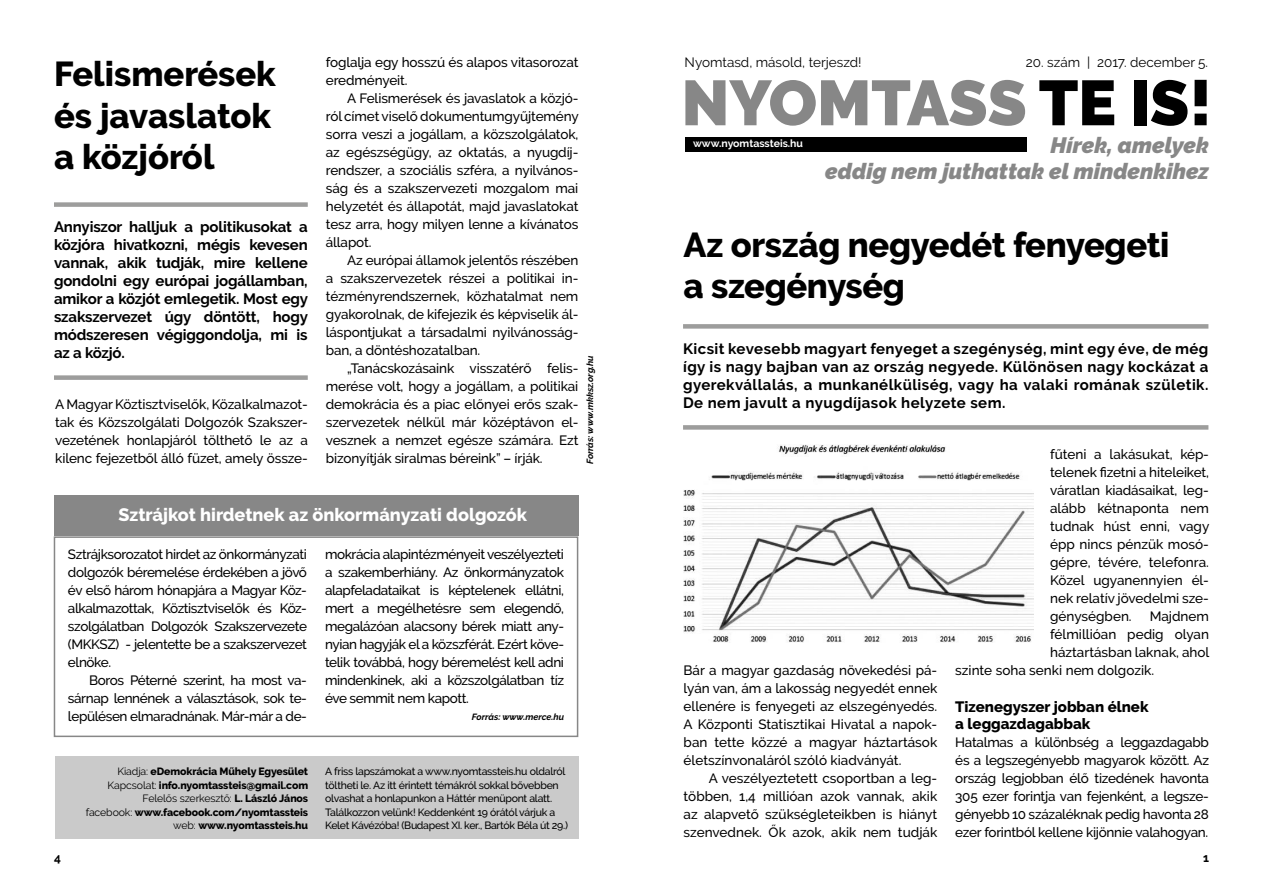
<style>
.page{position:relative;width:1263px;height:893px;background:#fff}
.page>*{position:absolute;margin:0;border:0;box-sizing:border-box;transform-origin:0 0}
.t1{font:900 63.45px "Raleway";color:#878787}
.t2{font:800 34.5px/41.4px "Raleway";letter-spacing:-.01em;color:#000}
.t3{font:italic 900 22.2px/26.5px "Raleway";color:#878787;text-align:right}
.t4{font:800 18px "Raleway";color:#fff}
.t5{font:700 15px/18px "Raleway";letter-spacing:-.005em;color:#000;text-align:justify}
.t6{font:800 15px/16.5px "Raleway";color:#000}
.t7{font:500 13.5px/18px "Raleway";letter-spacing:-.01em;color:#000;text-align:justify}
.t8{font:13.5px "Raleway";color:#000}
.t9{font:700 12px "Raleway";color:#000}
.t10{font:500 10.5px/13.5px "Raleway";letter-spacing:-.025em;color:#000}
.t11{font:800 10.5px/13.5px "Raleway";letter-spacing:-.01em;color:#000;text-align:right}
.t12{font:700 10.5px "Raleway";color:#fff}
.t13{font:italic 700 9px "Raleway";color:#000}
.s1{font-weight:400}
.s2{color:#000}
</style>
<div class="page">
<div style="left:683px;top:324px;width:525px;height:5px;background:#9d9d9c"></div>
<div style="left:683px;top:425px;width:525px;height:5px;background:#9d9d9c"></div>
<div style="left:55px;top:757px;width:524px;height:82px;background:#cacaca"></div>
<div style="left:685px;top:137px;width:341px;height:14px;background:#000"></div>
<div style="left:54px;top:202px;width:254px;height:5px;background:#9d9d9c"></div>
<div style="left:54px;top:375px;width:254px;height:5px;background:#9d9d9c"></div>
<img style="left:683px;top:445px;width:350px;height:198px">
<div style="left:54px;top:536px;width:524px;height:201px;border:2px solid #878787"></div>
<div style="left:54px;top:495px;width:524px;height:41px;background:#878787"></div>
<h2 class="t2" style="left:54px;top:54px;width:223px">Felismerések és javaslatok a közjóról</h2>
<p class="t5" style="left:54px;top:218px;width:256px">Annyiszor halljuk a politikusokat a közjóra hivatkozni, mégis kevesen vannak, akik tudják, mire kellene gondolni egy európai jogállamban, amikor a közjót emlegetik. Most egy szakszervezet úgy döntött, hogy módszeresen végiggondolja, mi is az a közjó.</p>
<p class="t7" style="left:55px;top:395px;width:254px">A Magyar Köztisztviselők, Közalkalmazot&shy;tak és Közszolgálati Dolgozók Szakszer&shy;vezetének honlapjáról tölthető le az a kilenc fejezetből álló füzet, amely össze-</p>
<p class="t7" style="left:326px;top:53px;width:254px">foglalja egy hosszú és alapos vitasorozat eredményeit.</p>
<p class="t7" style="left:326px;top:89px;width:254px;text-indent:21px">A Felismerések és javaslatok a közjó&shy;ról címet viselő dokumentumgyűjtemény sorra veszi a jogállam, a közszolgálatok, az egészségügy, az oktatás, a nyugdíj&shy;rendszer, a szociális szféra, a nyilvános&shy;ság és a szakszervezeti mozgalom mai helyzetét és állapotát, majd javaslatokat tesz arra, hogy milyen lenne a kívánatos állapot.</p>
<p class="t7" style="left:326px;top:251px;width:254px;text-indent:21px">Az európai államok jelentős részében a szakszervezetek részei a politikai in&shy;tézményrendszernek, közhatalmat nem gyakorolnak, de kifejezik és képviselik ál&shy;láspontjukat a társadalmi nyilvánosság&shy;ban, a döntéshozatalban.</p>
<p class="t7" style="left:326px;top:359px;width:254px;text-indent:21px">„Tanácskozásaink visszatérő felis&shy;merése volt, hogy a jogállam, a politikai demokrácia és a piac előnyei erős szak&shy;szervezetek nélkül már középtávon el&shy;vesznek a nemzet egésze számára. Ezt bizonyítják siralmas béreink” – írják.</p>
<p class="t13" style="left:585px;top:464px;width:110px;rotate:-90deg">Forrás: www.mkksz.org.hu</p>
<h3 class="t4" style="left:118px;top:505px;width:410px">Sztrájkot hirdetnek az önkormányzati dolgozók</h3>
<p class="t7" style="left:68px;top:545px;width:241px">Sztrájksorozatot hirdet az önkormányzati dolgozók béremelése érdekében a jövő év első három hónapjára a Magyar Köz&shy;alkalmazottak, Köztisztviselők és Köz&shy;szolgálatban Dolgozók Szakszervezete (MKKSZ) - jelentette be a szakszervezet elnöke.</p>
<p class="t7" style="left:68px;top:671px;width:241px;text-indent:21px">Boros Péterné szerint, ha most va&shy;sárnap lennének a választások, sok te&shy;lepülésen elmaradnának. Már-már a de-</p>
<p class="t7" style="left:325px;top:545px;width:241px">mokrácia alapintézményeit veszélyezteti a szakemberhiány. Az önkormányzatok alapfeladataikat is képtelenek ellátni, mert a megélhetésre sem elegendő, megalázóan alacsony bérek miatt an - nyian hagyják el a közszférát. Ezért köve&shy;telik továbbá, hogy béremelést kell adni mindenkinek, aki a közszolgálatban tíz éve semmit nem kapott.</p>
<p class="t13" style="left:472px;top:711px;width:94px">Forrás: www.merce.hu</p>
<p class="t11" style="left:86px;top:765px;width:224px"><span class="s1">Kiadja:</span> eDemokrácia Műhely Egyesület <span class="s1">Kapcsolat:</span> info.nyomtassteis@gmail.com <span class="s1">Felelős szerkesztő:</span> L. László János<br><span class="s1">facebook:</span> www.facebook.com/nyomtassteis <span class="s1">web:</span> www.nyomtassteis.hu</p>
<p class="t10" style="left:325px;top:765px;width:244px">A friss lapszámokat a www.nyomtassteis.hu oldalról töltheti le. Az itt érintett témákról sokkal bővebben olvashat a honlapunkon a Háttér menüpont alatt.<br>Találkozzon velünk! Keddenként 19 órától várjuk a Kelet Kávézóba! (Budapest XI. ker., Bartók Béla út 29.)</p>
<p class="t8" style="left:685px;top:54px;width:178px">Nyomtasd, másold, terjeszd!</p>
<p class="t8" style="left:1026px;top:54px;width:184px">20. szám | 2017. december 5.</p>
<h1 class="t1" style="left:681px;top:66px;width:532px">NYOMTASS <span class="s2">TE IS!</span></h1>
<p class="t12" style="left:693px;top:137px;width:111px">www.nyomtassteis.hu</p>
<h3 class="t3" style="left:825px;top:132px;width:385px">Hírek, amelyek<br>eddig nem juthattak el mindenkihez</h3>
<h2 class="t2" style="left:684px;top:224px;width:487px">Az ország negyedét fenyegeti a szegénység</h2>
<p class="t5" style="left:683px;top:340px;width:527px">Kicsit kevesebb magyart fenyeget a szegénység, mint egy éve, de még így is nagy bajban van az ország negyede. Különösen nagy kockázat a gyerekvállalás, a munkanélküliség, vagy ha valaki romának születik.<br>De nem javult a nyugdíjasok helyzete sem.</p>
<p class="t7" style="left:684px;top:661px;width:255px">Bár a magyar gazdaság növekedési pá&shy;lyán van, ám a lakosság negyedét ennek ellenére is fenyegeti az elszegényedés.<br>A Központi Statisztikai Hivatal a napok&shy;ban tette közzé a magyar háztartások életszínvonaláról szóló kiadványát.</p>
<p class="t7" style="left:684px;top:769px;width:255px;text-indent:25px">A veszélyeztetett csoportban a leg&shy;többen, 1,4 millióan azok vannak, akik az alapvető szükségleteikben is hiányt szenvednek. Ők azok, akik nem tudják</p>
<p class="t7" style="left:1050px;top:445px;width:161px">fűteni a lakásukat, kép&shy;telenek fizetni a hiteleiket, váratlan kiadásaikat, leg&shy;alább kétnaponta nem tudnak húst enni, vagy épp nincs pénzük mosó&shy;gépre, tévére, telefonra.<br>Közel ugyanennyien él&shy;nek relatív jövedelmi sze&shy;génységben.</p>
<p class="t7" style="left:1150px;top:607px;width:61px">Majdnem</p>
<p class="t7" style="left:1050px;top:625px;width:160px">félmillióan pedig olyan</p>
<p class="t7" style="left:1050px;top:643px;width:161px">háztartásban laknak, ahol</p>
<p class="t7" style="left:955px;top:661px;width:200px">szinte soha senki nem dolgozik.</p>
<p class="t6" style="left:955px;top:699px;width:195px">Tizenegyszer jobban élnek a leggazdagabbak</p>
<p class="t7" style="left:955px;top:733px;width:255px">Hatalmas a különbség a leggazdagabb és a legszegényebb magyarok között. Az ország legjobban élő tizedének havonta 305 ezer forintja van fejenként, a legsze&shy;gényebb 10 százaléknak pedig havonta 28 ezer forintból kellene kijönnie valahogyan.</p>
<p class="t9" style="left:54px;top:851px;width:8px">4</p>
<p class="t9" style="left:1203px;top:851px;width:7px">1</p>
</div>
